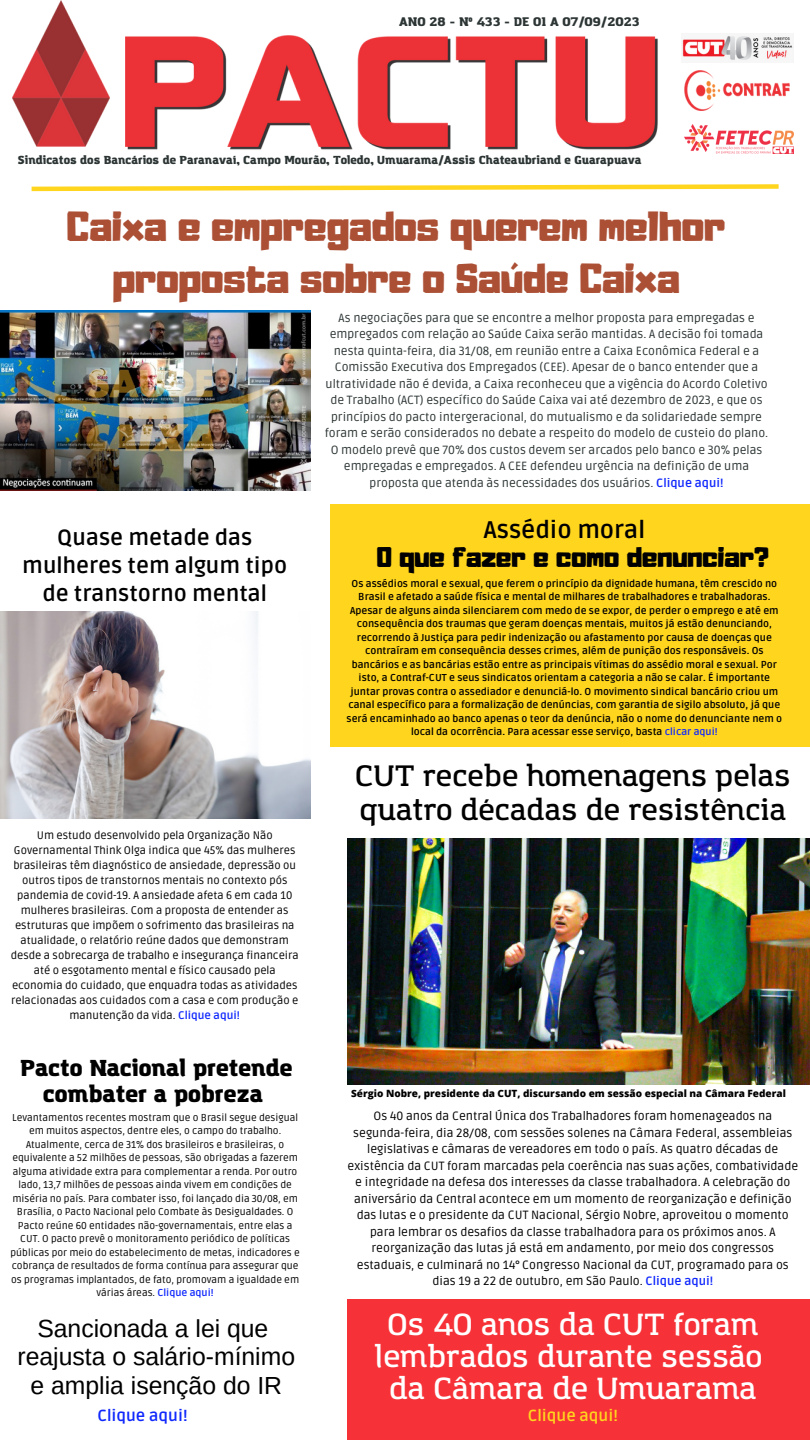
<style>
.page{position:relative;width:810px;height:1440px;background:#fff}
.page>*{position:absolute;margin:0;border:0;box-sizing:border-box;transform-origin:0 0}
.t1{font:37px/51.8px "Adumu";color:#ab4f35;text-align:center}
.t2{font:600 30px/32.2px "Amazing Grotesk";color:#fff;text-align:center}
.t3{font:600 29px/33.8px "Amazing Grotesk";color:#000}
.t4{font:25px "Adumu";color:#000}
.t5{font:24.7px "Arimo";color:#000}
.t6{font:700 24px "Ruda";color:#000}
.t7{font:900 22.7px/25.7px "Amazing Grotesk";color:#000;text-align:center}
.t8{font:700 22px/27.8px "Ruda";color:#000;text-align:center}
.t9{font:700 16px "Ruda";color:#ffd51e}
.t10{font:700 16px "Ruda";color:#1028fd}
.t11{font:900 12.3px "Amazing Grotesk";color:#2c3434}
.t12{font:12px/16.5px "Ruda";color:#000;text-align:center}
.t13{font:11.9px/16.5px "Ruda";color:#2c3434;text-align:center}
.t14{font:900 11.4px "Amazing Grotesk";color:#2c3434}
.t15{font:11px/15px "Ruda";color:#000;text-align:center}
.t16{font:700 10px/13.5px "Ruda";color:#000;text-align:center}
.t17{font:10px/13.5px "Ruda";color:#000;text-align:center}
.t18{font:800 10px "Open Sans";color:#000}
.s1{font-weight:700;color:#1028fd}
.s2{color:#1028fd}
</style>
<div class="page">
<img style="left:125px;top:35px;width:533px;height:115px">
<img style="left:12px;top:0;width:97px;height:146px">
<img style="left:684px;top:70px;width:106px;height:41px">
<img style="left:684px;top:124px;width:110px;height:30px">
<img style="left:682px;top:35px;width:111px;height:26px">
<svg style="left:31px;top:184px;width:748px;height:8px"></svg>
<img style="left:0;top:311px;width:311px;height:179px">
<div style="left:331px;top:504px;width:479px;height:242px;background:#ffd51e"></div>
<img style="left:347px;top:838px;width:463px;height:246px">
<div style="left:347px;top:1299px;width:463px;height:141px;background:#f63137"></div>
<img style="left:0;top:612px;width:311px;height:207px">
<p class="t11" style="left:399px;top:16px;width:242px">ANO 28 - Nº 433 - DE 01 A 07/09/2023</p>
<p class="t14" style="left:17px;top:155px;width:626px">Sindicatos dos Bancários de Paranavaí, Campo Mourão, Toledo, Umuarama/Assis Chateaubriand e Guarapuava</p>
<p class="t1" style="left:67px;top:204px;width:660px">Caixa e empregados querem melhor proposta sobre o Saúde Caixa</p>
<p class="t8" style="left:22px;top:524px;width:266px">Quase metade das mulheres tem algum tipo de transtorno mental</p>
<p class="t15" style="left:11px;top:828px;width:290px">Um estudo desenvolvido pela Organização Não Governamental Think Olga indica que 45% das mulheres brasileiras têm diagnóstico de ansiedade, depressão ou outros tipos de transtornos mentais no contexto pós pandemia de covid-19. A ansiedade afeta 6 em cada 10 mulheres brasileiras. Com a proposta de entender as estruturas que impõem o sofrimento das brasileiras na atualidade, o relatório reúne dados que demonstram desde a sobrecarga de trabalho e insegurança financeira até o esgotamento mental e físico causado pela economia do cuidado, que enquadra todas as atividades relacionadas aos cuidados com a casa e com produção e manutenção da vida. <span class="s1">Clique aqui!</span></p>
<p class="t7" style="left:20px;top:1057px;width:274px">Pacto Nacional pretende combater a pobreza</p>
<p class="t17" style="left:11px;top:1111px;width:291px">Levantamentos recentes mostram que o Brasil segue desigual em muitos aspectos, dentre eles, o campo do trabalho.<br>Atualmente, cerca de 31% dos brasileiros e brasileiras, o equivalente a 52 milhões de pessoas, são obrigadas a fazerem alguma atividade extra para complementar a renda. Por outro lado, 13,7 milhões de pessoas ainda vivem em condições de miséria no país. Para combater isso, foi lançado dia 30/08, em Brasília, o Pacto Nacional pelo Combate às Desigualdades. O Pacto reúne 60 entidades não-governamentais, entre elas a CUT. O pacto prevê o monitoramento periódico de políticas públicas por meio do estabelecimento de metas, indicadores e cobrança de resultados de forma contínua para assegurar que os programas implantados, de fato, promovam a igualdade em várias áreas. <span class="s1">Clique aqui!</span></p>
<p class="t5" style="left:37px;top:1314px;width:232px">Sancionada a lei que</p>
<p class="t5" style="left:18px;top:1343px;width:279px">reajusta o salário-mínimo</p>
<p class="t5" style="left:31px;top:1371px;width:253px">e amplia isenção do IR</p>
<p class="t10" style="left:97px;top:1406px;width:92px">Clique aqui!</p>
<p class="t13" style="left:325px;top:310px;width:445px">As negociações para que se encontre a melhor proposta para empregadas e empregados com relação ao Saúde Caixa serão mantidas. A decisão foi tomada nesta quinta-feira, dia 31/08, em reunião entre a Caixa Econômica Federal e a Comissão Executiva dos Empregados (CEE). Apesar de o banco entender que a ultratividade não é devida, a Caixa reconheceu que a vigência do Acordo Coletivo de Trabalho (ACT) específico do Saúde Caixa vai até dezembro de 2023, e que os princípios do pacto intergeracional, do mutualismo e da solidariedade sempre foram e serão considerados no debate a respeito do modelo de custeio do plano.<br>O modelo prevê que 70% dos custos devem ser arcados pelo banco e 30% pelas empregadas e empregados. A CEE defendeu urgência na definição de uma proposta que atenda às necessidades dos usuários. <span class="s1">Clique aqui!</span></p>
<p class="t6" style="left:484px;top:516px;width:163px">Assédio moral</p>
<p class="t4" style="left:377px;top:547px;width:394px">O que fazer e como denunciar?</p>
<p class="t16" style="left:347px;top:577px;width:437px">Os assédios moral e sexual, que ferem o princípio da dignidade humana, têm crescido no Brasil e afetado a saúde física e mental de milhares de trabalhadores e trabalhadoras.<br>Apesar de alguns ainda silenciarem com medo de se expor, de perder o emprego e até em consequência dos traumas que geram doenças mentais, muitos já estão denunciando, recorrendo à Justiça para pedir indenização ou afastamento por causa de doenças que contraíram em consequência desses crimes, além de punição dos responsáveis. Os bancários e as bancárias estão entre as principais vítimas do assédio moral e sexual. Por isto, a Contraf-CUT e seus sindicatos orientam a categoria a não se calar. É importante juntar provas contra o assediador e denunciá-lo. O movimento sindical bancário criou um canal específico para a formalização de denúncias, com garantia de sigilo absoluto, já que será encaminhado ao banco apenas o teor da denúncia, não o nome do denunciante nem o local da ocorrência. Para acessar esse serviço, basta <span class="s2">clicar aqui!</span></p>
<p class="t3" style="left:355px;top:761px;width:437px">CUT recebe homenagens pelas quatro décadas de resistência</p>
<p class="t18" style="left:351px;top:1086px;width:436px">Sérgio Nobre, presidente da CUT, discursando em sessão especial na Câmara Federal</p>
<p class="t12" style="left:348px;top:1108px;width:452px">Os 40 anos da Central Única dos Trabalhadores foram homenageados na segunda-feira, dia 28/08, com sessões solenes na Câmara Federal, assembleias legislativas e câmaras de vereadores em todo o país. As quatro décadas de existência da CUT foram marcadas pela coerência nas suas ações, combatividade e integridade na defesa dos interesses da classe trabalhadora. A celebração do aniversário da Central acontece em um momento de reorganização e definição das lutas e o presidente da CUT Nacional, Sérgio Nobre, aproveitou o momento para lembrar os desafios da classe trabalhadora para os próximos anos. A reorganização das lutas já está em andamento, por meio dos congressos estaduais, e culminará no 14° Congresso Nacional da CUT, programado para os dias 19 a 22 de outubro, em São Paulo. <span class="s1">Clique aqui!</span></p>
<p class="t2" style="left:375px;top:1310px;width:389px">Os 40 anos da CUT foram lembrados durante sessão</p>
<p class="t2" style="left:389px;top:1375px;width:369px">da Câmara de Umuarama</p>
<p class="t9" style="left:528px;top:1406px;width:92px">Clique aqui!</p>
</div>
